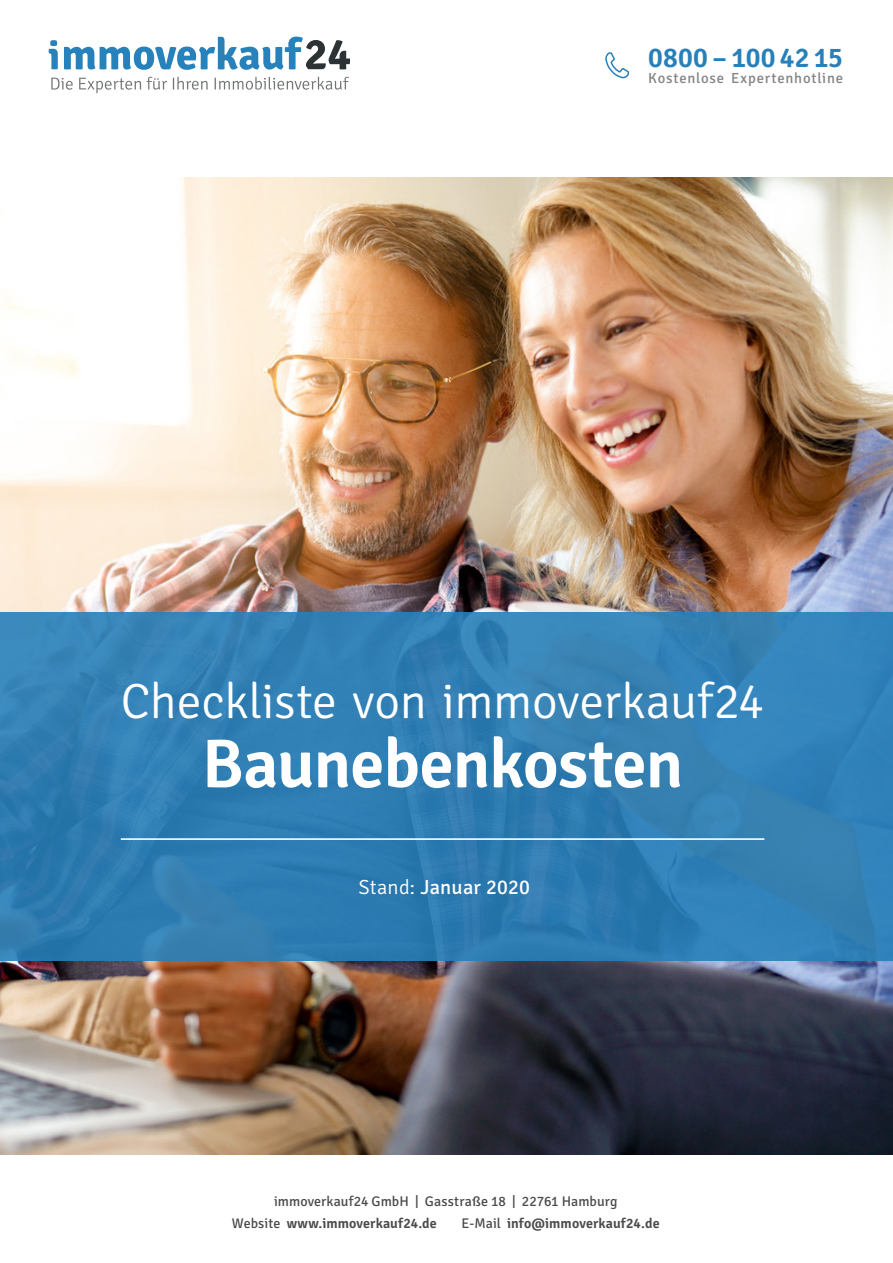
<style>
.page{position:relative;width:893px;height:1263px;background:#fff}
.page>*{position:absolute;margin:0;border:0;box-sizing:border-box;transform-origin:0 0}
.t1{font:600 69px "Signika";color:#fff}
.t2{font:300 49.5px "Signika";letter-spacing:-.005em;color:#fff}
.t3{font:600 27.9px "Signika";letter-spacing:.005em;color:#2780ba}
.t4{font:20.4px "Signika";letter-spacing:.01em;color:#fff}
.t5{font:14.7px "Signika";letter-spacing:.05em;color:#838383}
.t6{font:14.1px/22.5px "Signika";letter-spacing:.005em;color:#4a4a4a}
.t7{font:600 14.1px "Signika";letter-spacing:.005em;color:#4a4a4a}
.s1{font-weight:300}
.s2{font-weight:600}
.s3{font-weight:400}
</style>
<div class="page">
<svg style="left:605px;top:52px;width:25px;height:27px"></svg>
<svg style="left:64px;top:37px;width:286px;height:33px"></svg>
<svg style="left:49px;top:40px;width:9px;height:29px"></svg>
<svg style="left:51px;top:78px;width:22px;height:12px"></svg>
<svg style="left:79px;top:78px;width:62px;height:15px"></svg>
<svg style="left:147px;top:77px;width:20px;height:13px"></svg>
<svg style="left:173px;top:77px;width:35px;height:13px"></svg>
<svg style="left:215px;top:77px;width:134px;height:13px"></svg>
<img style="left:0;top:178px;width:893px;height:976px">
<div style="left:0;top:612px;width:893px;height:348px;background:linear-gradient(to right,#307db2,#3281b6)"></div>
<hr style="left:121px;top:838px;width:643px;height:2px;background:#fff">
<h3 class="t3" style="left:648px;top:42px;width:196px">0800 – 100 42 15</h3>
<p class="t5" style="left:648px;top:70px;width:196px">Kostenlose Expertenhotline</p>
<p class="t2" style="left:121px;top:674px;width:645px">Checkliste von immoverkauf24</p>
<p class="t1" style="left:202px;top:723px;width:483px">Baunebenkosten</p>
<p class="t4" style="left:359px;top:875px;width:173px"><span class="s1">Stand:</span> Januar 2020</p>
<p class="t6" style="left:232px;top:1190px;width:387px;text-indent:42px">immoverkauf24 GmbH | Gasstraße 18 | 22761 Hamburg<br>Website <span class="s2">www.immoverkauf24.de</span></p>
<p class="t7" style="left:462px;top:1215px;width:200px"><span class="s3">E-Mail</span> info@immoverkauf24.de</p>
</div>
